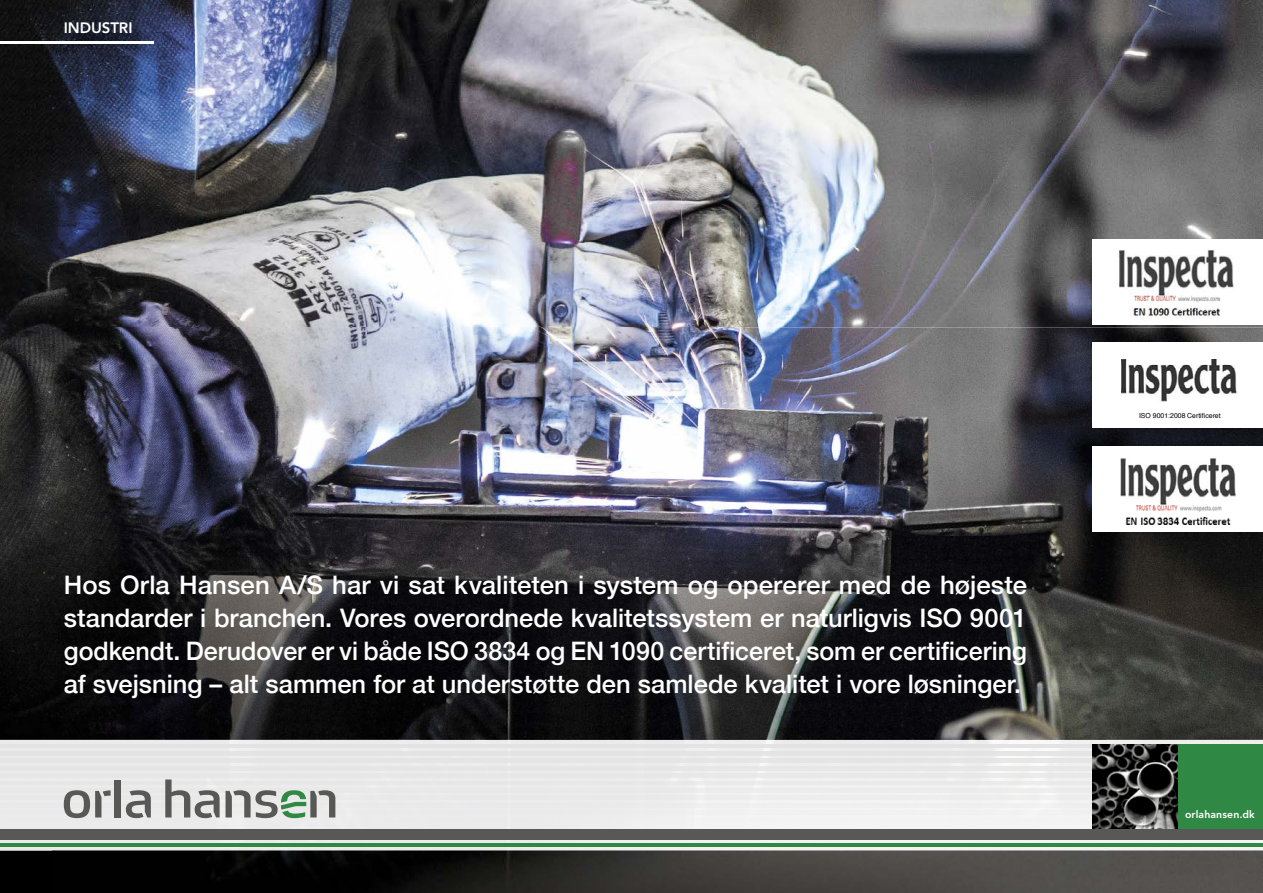
<style>
.page{position:relative;width:1263px;height:893px;background:#fff}
.page>*{position:absolute;margin:0;border:0;box-sizing:border-box;transform-origin:0 0}
.t1{font:500 25.5px/33px "Helvetica Neue";color:#fff;text-align:justify}
.t2{font:800 15px "Avenir LT Std";letter-spacing:-.005em;color:#fff}
.t3{font:800 10.5px "Avenir LT Std";letter-spacing:.01em;color:#fff}
.t4{font:6.9px "Helvetica";letter-spacing:.005em;color:#000}
</style>
<div class="page">
<img style="left:0;top:0;width:1263px;height:327px">
<img style="left:0;top:327px;width:1105px;height:257px">
<img style="left:1105px;top:327px;width:158px;height:417px">
<img style="left:0;top:584px;width:421px;height:156px">
<img style="left:421px;top:584px;width:684px;height:156px">
<div style="left:0;top:850px;width:52px;height:43px;background:#000"></div>
<img style="left:52px;top:850px;width:1211px;height:43px">
<img style="left:0;top:740px;width:1105px;height:110px">
<img style="left:1105px;top:840px;width:158px;height:10px">
<hr style="left:0;top:825px;width:1093px;height:4px;background:#eeedee">
<hr style="left:0;top:818px;width:1093px;height:4px;background:#ededee">
<hr style="left:0;top:811px;width:1093px;height:3px;background:#eee">
<hr style="left:0;top:803px;width:1093px;height:4px;background:#ececec">
<hr style="left:0;top:796px;width:1093px;height:4px;background:#ebebeb">
<hr style="left:0;top:788px;width:1093px;height:4px;background:#e9e9e9">
<hr style="left:0;top:781px;width:1093px;height:4px;background:#e8e8e8">
<hr style="left:0;top:774px;width:1093px;height:3px;background:#e7e7e7">
<hr style="left:0;top:766px;width:1093px;height:4px;background:#e6e6e6">
<hr style="left:0;top:759px;width:1093px;height:4px;background:#e5e5e5">
<hr style="left:0;top:751px;width:1093px;height:4px;background:#e4e4e4">
<hr style="left:0;top:744px;width:1093px;height:4px;background:#e3e3e3">
<div style="left:1178px;top:744px;width:85px;height:85px;background:#2f8944"></div>
<div style="left:115px;top:779px;width:6px;height:38px;background:#585857"></div>
<svg style="left:165px;top:779px;width:55px;height:39px;background:#b0b0b0"></svg>
<svg style="left:64px;top:790px;width:47px;height:28px"></svg>
<svg style="left:126px;top:790px;width:25px;height:28px"></svg>
<svg style="left:226px;top:790px;width:109px;height:28px;background:#a2ada5"></svg>
<img style="left:1093px;top:744px;width:85px;height:85px">
<div style="left:0;top:829px;width:1263px;height:11px;background:#585857"></div>
<hr style="left:0;top:843px;width:1263px;height:3px;background:#2f8944">
<img style="left:65px;top:23px;width:83px;height:27px">
<hr style="left:0;top:41px;width:153px;height:3px;background:#fff">
<div style="left:1093px;top:239px;width:170px;height:85px;background:#fff"></div>
<div style="left:1093px;top:343px;width:170px;height:85px;background:#fff"></div>
<div style="left:1093px;top:446px;width:170px;height:85px;background:#fff"></div>
<img style="left:1119px;top:250px;width:115px;height:68px">
<img style="left:1121px;top:360px;width:116px;height:42px">
<img style="left:1100px;top:531px;width:155px;height:1px">
<img style="left:1120px;top:458px;width:116px;height:67px">
<p class="t2" style="left:64px;top:19px;width:70px">INDUSTRI</p>
<p class="t1" style="left:64px;top:566px;width:965px">Hos Orla Hansen A/S har vi sat kvaliteten i system og opererer med de højeste standarder i branchen. Vores overordnede kvalitetssystem er naturligvis ISO 9001 godkendt. Derudover er vi både ISO 3834 og EN 1090 certificeret, som er certificering af svejsning – alt sammen for at understøtte den samlede kvalitet i vore løsninger.</p>
<p class="t4" style="left:1139px;top:410px;width:83px">ISO 9001:2008 Certificeret</p>
<p class="t3" style="left:1185px;top:808px;width:71px">orlahansen.dk</p>
</div>
